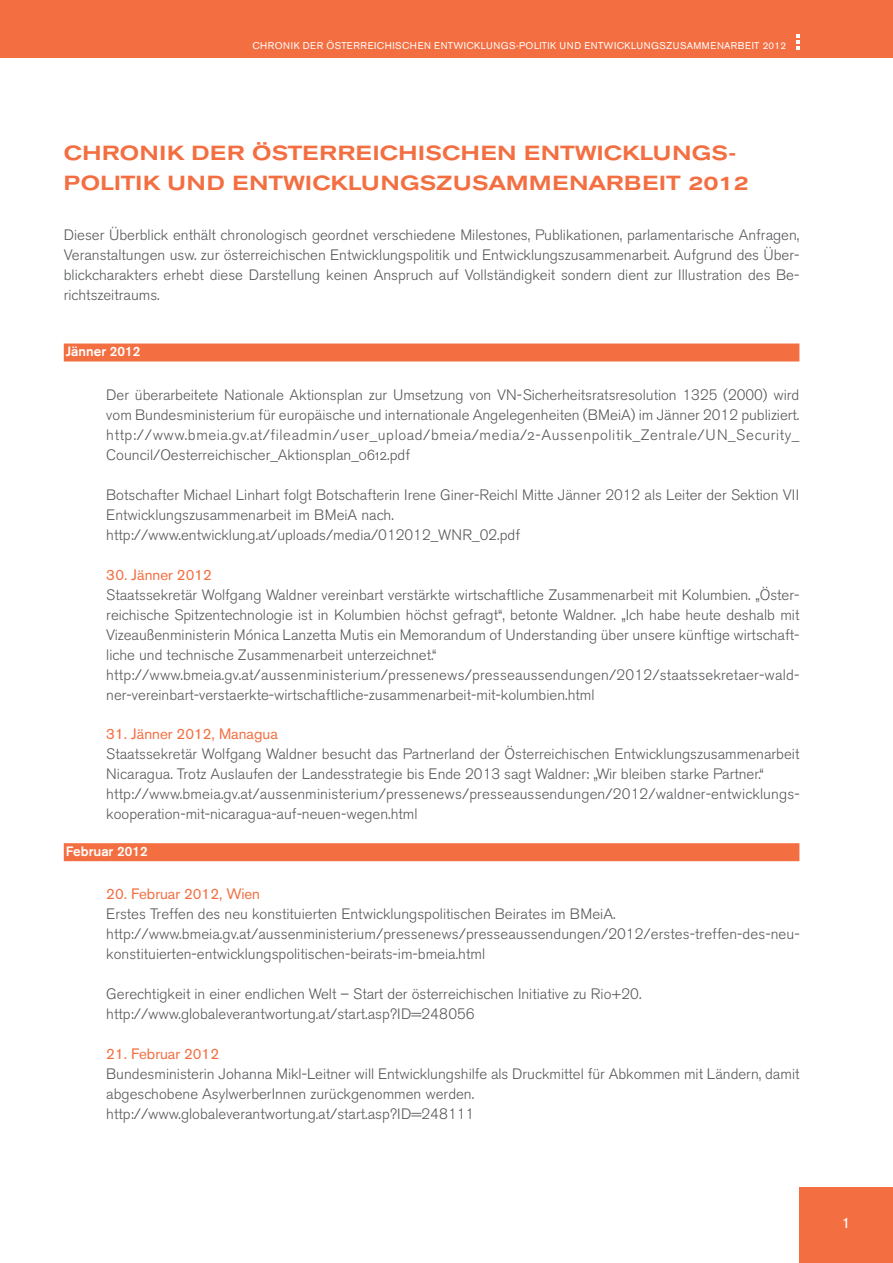
<style>
.page{position:relative;width:893px;height:1263px;background:#fff}
.page>*{position:absolute;margin:0;border:0;box-sizing:border-box;transform-origin:0 0}
.t1{font:500 expanded 20.25px/30px "Akzidenz Grotesk BE";letter-spacing:.02em;color:#f36f42}
.t2{font:300 15px/20px "Akzidenz Grotesk BE";color:#57585a}
.t3{font:15px/20px "Akzidenz Grotesk BE Light Os F";letter-spacing:.04em;color:#57585a}
.t4{font:15px "Akzidenz Grotesk BE";color:#f36f42}
.t5{font:15px "Akzidenz Grotesk BE";color:#fff}
.t6{font:500 13.5px "Akzidenz Grotesk BE";color:#fff}
.t7{font:9.75px "Akzidenz Grotesk BE";letter-spacing:.045em;color:#fff}
</style>
<div class="page">
<div style="left:0;top:0;width:893px;height:58px;background:#f36f42"></div>
<svg style="left:796px;top:34px;width:3px;height:15px"></svg>
<div style="left:799px;top:1188px;width:94px;height:75px;background:#f36f42"></div>
<div style="left:64px;top:343px;width:735px;height:18px;background:#f36f42"></div>
<div style="left:64px;top:843px;width:735px;height:18px;background:#f36f42"></div>
<p class="t7" style="left:252px;top:40px;width:535px">CHRONIK DER ÖSTERREICHISCHEN ENTWICKLUNGS-POLITIK UND ENTWICKLUNGSZUSAMMENARBEIT 2012</p>
<h1 class="t1" style="left:64px;top:138px;width:687px">CHRONIK DER ÖSTERREICHISCHEN ENTWICKLUNGS-<br>POLITIK UND ENTWICKLUNGSZUSAMMENARBEIT 2012</h1>
<p class="t2" style="left:64px;top:225px;width:737px;text-align:justify">Dieser Überblick enthält chronologisch geordnet verschiedene Milestones, Publikationen, parlamentarische Anfragen, Veranstaltungen usw. zur österreichischen Entwicklungspolitik und Entwicklungszusammenarbeit. Aufgrund des Über&shy;blickcharakters erhebt diese Darstellung keinen Anspruch auf Vollständigkeit sondern dient zur Illustration des Be&shy;richtszeitraums.</p>
<p class="t6" style="left:66px;top:343px;width:76px">Jänner 2012</p>
<p class="t2" style="left:106px;top:385px;width:695px">Der überarbeitete Nationale Aktionsplan zur Umsetzung von VN-Sicherheitsratsresolution 1325 (2000) wird vom Bundesministerium für europäische und internationale Angelegenheiten (BMeiA) im Jänner 2012 publiziert.</p>
<p class="t3" style="left:106px;top:425px;width:695px">http://www.bmeia.gv.at/fileadmin/user_upload/bmeia/media/2-Aussenpolitik_Zentrale/UN_Security_<br>Council/Oesterreichischer_Aktionsplan_0612.pdf</p>
<p class="t2" style="left:106px;top:485px;width:695px">Botschafter Michael Linhart folgt Botschafterin Irene Giner-Reichl Mitte Jänner 2012 als Leiter der Sektion VII<br>Entwicklungszusammenarbeit im BMeiA nach. http://www.entwicklung.at/uploads/media/012012_WNR_02.pdf</p>
<p class="t4" style="left:106px;top:565px;width:107px">30. Jänner 2012</p>
<p class="t2" style="left:106px;top:585px;width:695px">Staatssekretär Wolfgang Waldner vereinbart verstärkte wirtschaftliche Zusammenarbeit mit Kolumbien. „Öster&shy;reichische Spitzentechnologie ist in Kolumbien höchst gefragt“, betonte Waldner. „Ich habe heute deshalb mit Vizeaußenministerin Mónica Lanzetta Mutis ein Memorandum of Understanding über unsere künftige wirtschaft&shy;liche und technische Zusammenarbeit unterzeichnet.“ http://www.bmeia.gv.at/aussenministerium/pressenews/presseaussendungen/2012/staatssekretaer-wald&shy;ner-vereinbart-verstaerkte-wirtschaftliche-zusammenarbeit-mit-kolumbien.html</p>
<p class="t4" style="left:106px;top:725px;width:173px">31. Jänner 2012, Managua</p>
<p class="t2" style="left:106px;top:745px;width:695px">Staatssekretär Wolfgang Waldner besucht das Partnerland der Österreichischen Entwicklungszusammenarbeit Nicaragua. Trotz Auslaufen der Landesstrategie bis Ende 2013 sagt Waldner: „Wir bleiben starke Partner.“ http://www.bmeia.gv.at/aussenministerium/pressenews/presseaussendungen/2012/waldner-entwicklungs&shy;kooperation-mit-nicaragua-auf-neuen-wegen.html</p>
<p class="t6" style="left:66px;top:843px;width:83px">Februar 2012</p>
<p class="t4" style="left:106px;top:885px;width:155px">20. Februar 2012, Wien</p>
<p class="t2" style="left:106px;top:904px;width:695px">Erstes Treffen des neu konstituierten Entwicklungspolitischen Beirates im BMeiA. http://www.bmeia.gv.at/aussenministerium/pressenews/presseaussendungen/2012/erstes-treffen-des-neu&shy;konstituierten-entwicklungspolitischen-beirats-im-bmeia.html</p>
<p class="t2" style="left:106px;top:984px;width:537px">Gerechtigkeit in einer endlichen Welt – Start der österreichischen Initiative zu Rio+20. http://www.globaleverantwortung.at/start.asp?ID=248056</p>
<p class="t4" style="left:106px;top:1045px;width:114px">21. Februar 2012</p>
<p class="t2" style="left:106px;top:1064px;width:695px">Bundesministerin Johanna Mikl-Leitner will Entwicklungshilfe als Druckmittel für Abkommen mit Ländern, damit abgeschobene AsylwerberInnen zurückgenommen werden. http://www.globaleverantwortung.at/start.asp?ID=248111</p>
<p class="t5" style="left:842px;top:1214px;width:10px">1</p>
</div>
